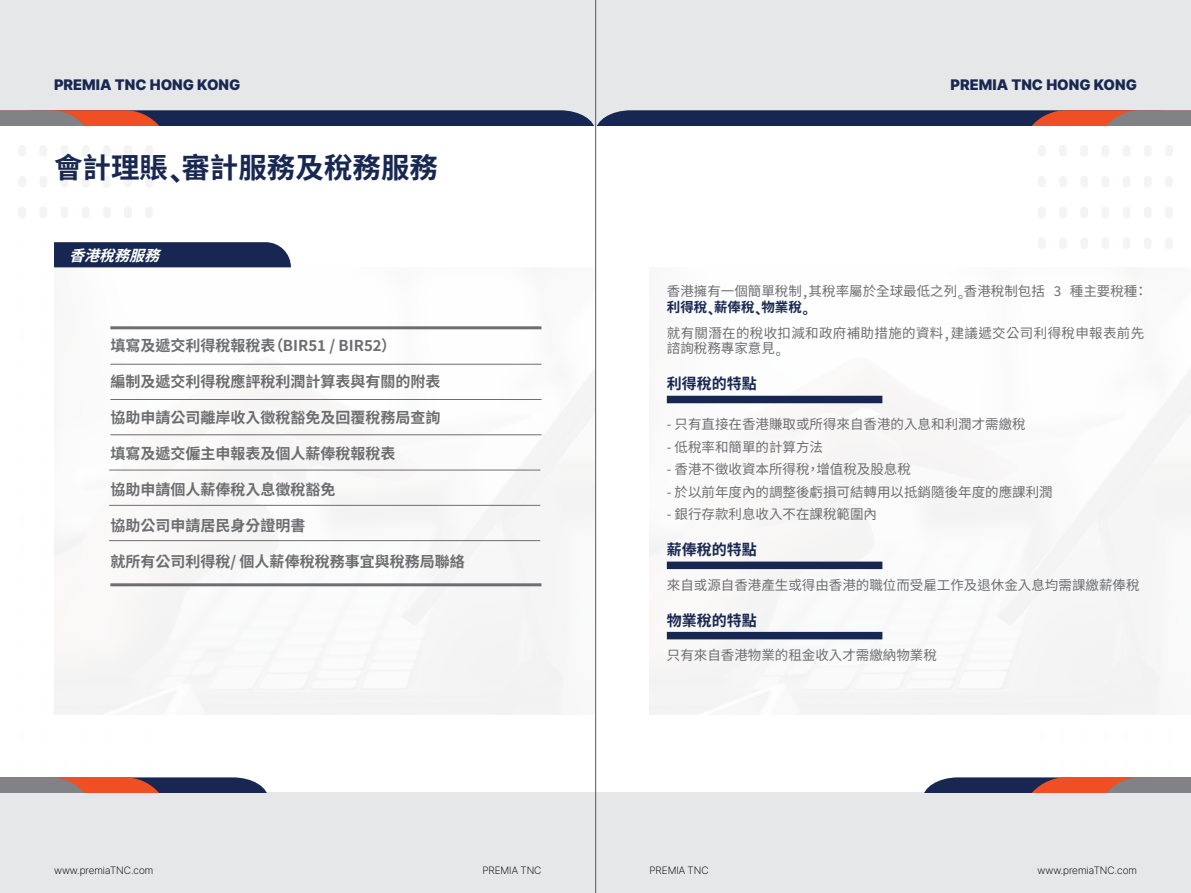
<style>
.page{position:relative;width:1191px;height:893px;background:#fff}
.page>*{position:absolute;margin:0;border:0;box-sizing:border-box;transform-origin:0 0}
.t1{font:700 28.5px "Source Han Sans TW";color:#192851}
.t2{font:700 15px "Source Han Sans TW";color:#6d6e71}
.t3{font:900 15px "Pretendard";color:#192851}
.t4{font:700 15px "Source Han Sans TW";color:#172751}
.t5{font:italic 700 15px "Source Han Sans TW";color:#fff}
.t6{font:13.5px "Source Han Sans TW";color:#6d6e71}
.t7{font:13.5px/15px "Source Han Sans TW";letter-spacing:.025em;color:#6d6e71}
.t8{font:700 13.5px "Source Han Sans TW";color:#172751}
.t9{font:200 10.5px "Pretendard";color:#000}
.s1{color:#172751}
</style>
<div class="page">
<div style="left:0;top:0;width:1191px;height:125px;background:#e6e7e8"></div>
<div style="left:0;top:792px;width:1191px;height:101px;background:#e6e7e8"></div>
<div style="left:18px;top:145px;width:8px;height:12px;background:#f3f4f4;border-radius:4px"></div>
<div style="left:60px;top:145px;width:8px;height:12px;background:#f3f4f4;border-radius:4px"></div>
<div style="left:39px;top:145px;width:8px;height:12px;background:#f3f4f4;border-radius:4px"></div>
<div style="left:82px;top:145px;width:8px;height:12px;background:#f3f4f4;border-radius:4px"></div>
<div style="left:103px;top:145px;width:8px;height:12px;background:#f3f4f4;border-radius:4px"></div>
<div style="left:124px;top:145px;width:8px;height:12px;background:#f3f4f4;border-radius:4px"></div>
<div style="left:145px;top:145px;width:8px;height:12px;background:#f3f4f4;border-radius:4px"></div>
<div style="left:18px;top:176px;width:8px;height:12px;background:#f3f4f4;border-radius:4px"></div>
<div style="left:60px;top:176px;width:8px;height:12px;background:#f3f4f4;border-radius:4px"></div>
<div style="left:39px;top:176px;width:8px;height:12px;background:#f3f4f4;border-radius:4px"></div>
<div style="left:82px;top:176px;width:8px;height:12px;background:#f3f4f4;border-radius:4px"></div>
<div style="left:103px;top:176px;width:8px;height:12px;background:#f3f4f4;border-radius:4px"></div>
<div style="left:124px;top:176px;width:8px;height:12px;background:#f3f4f4;border-radius:4px"></div>
<div style="left:145px;top:176px;width:8px;height:12px;background:#f3f4f4;border-radius:4px"></div>
<div style="left:18px;top:207px;width:8px;height:11px;background:#f3f4f4;border-radius:4px"></div>
<div style="left:60px;top:207px;width:8px;height:11px;background:#f3f4f4;border-radius:4px"></div>
<div style="left:39px;top:207px;width:8px;height:11px;background:#f3f4f4;border-radius:4px"></div>
<div style="left:82px;top:207px;width:8px;height:11px;background:#f3f4f4;border-radius:4px"></div>
<div style="left:103px;top:207px;width:8px;height:11px;background:#f3f4f4;border-radius:4px"></div>
<div style="left:124px;top:207px;width:8px;height:11px;background:#f3f4f4;border-radius:4px"></div>
<div style="left:145px;top:207px;width:8px;height:11px;background:#f3f4f4;border-radius:4px"></div>
<div style="left:1037px;top:145px;width:8px;height:12px;background:#f3f4f4;border-radius:4px"></div>
<div style="left:1080px;top:145px;width:8px;height:12px;background:#f3f4f4;border-radius:4px"></div>
<div style="left:1059px;top:145px;width:8px;height:12px;background:#f3f4f4;border-radius:4px"></div>
<div style="left:1101px;top:145px;width:8px;height:12px;background:#f3f4f4;border-radius:4px"></div>
<div style="left:1122px;top:145px;width:8px;height:12px;background:#f3f4f4;border-radius:4px"></div>
<div style="left:1143px;top:145px;width:8px;height:12px;background:#f3f4f4;border-radius:4px"></div>
<div style="left:1165px;top:145px;width:7px;height:12px;background:#f3f4f4;border-radius:4px"></div>
<div style="left:1037px;top:237px;width:8px;height:12px;background:#f3f4f4;border-radius:4px"></div>
<div style="left:1080px;top:237px;width:8px;height:12px;background:#f3f4f4;border-radius:4px"></div>
<div style="left:1059px;top:237px;width:8px;height:12px;background:#f3f4f4;border-radius:4px"></div>
<div style="left:1101px;top:237px;width:8px;height:12px;background:#f3f4f4;border-radius:4px"></div>
<div style="left:1122px;top:237px;width:8px;height:12px;background:#f3f4f4;border-radius:4px"></div>
<div style="left:1143px;top:237px;width:8px;height:12px;background:#f3f4f4;border-radius:4px"></div>
<div style="left:1165px;top:237px;width:7px;height:12px;background:#f3f4f4;border-radius:4px"></div>
<div style="left:1037px;top:176px;width:8px;height:12px;background:#f3f4f4;border-radius:4px"></div>
<div style="left:1080px;top:176px;width:8px;height:12px;background:#f3f4f4;border-radius:4px"></div>
<div style="left:1059px;top:176px;width:8px;height:12px;background:#f3f4f4;border-radius:4px"></div>
<div style="left:1101px;top:176px;width:8px;height:12px;background:#f3f4f4;border-radius:4px"></div>
<div style="left:1122px;top:176px;width:8px;height:12px;background:#f3f4f4;border-radius:4px"></div>
<div style="left:1143px;top:176px;width:8px;height:12px;background:#f3f4f4;border-radius:4px"></div>
<div style="left:1165px;top:176px;width:7px;height:12px;background:#f3f4f4;border-radius:4px"></div>
<div style="left:1037px;top:207px;width:8px;height:11px;background:#f3f4f4;border-radius:4px"></div>
<div style="left:1080px;top:207px;width:8px;height:11px;background:#f3f4f4;border-radius:4px"></div>
<div style="left:1059px;top:207px;width:8px;height:11px;background:#f3f4f4;border-radius:4px"></div>
<div style="left:1101px;top:207px;width:8px;height:11px;background:#f3f4f4;border-radius:4px"></div>
<div style="left:1122px;top:207px;width:8px;height:11px;background:#f3f4f4;border-radius:4px"></div>
<div style="left:1143px;top:207px;width:8px;height:11px;background:#f3f4f4;border-radius:4px"></div>
<div style="left:1165px;top:207px;width:7px;height:11px;background:#f3f4f4;border-radius:4px"></div>
<svg style="left:0;top:110px;width:1191px;height:15px;background:#453d56"></svg>
<svg style="left:924px;top:777px;width:267px;height:15px;background:#7b555b"></svg>
<svg style="left:0;top:777px;width:267px;height:15px;background:#7b555b"></svg>
<div style="left:54px;top:242px;width:237px;height:25px;background:#172751"></div>
<hr style="left:110px;top:364px;width:431px;height:1px;background:#6d6e71">
<hr style="left:110px;top:399px;width:431px;height:1px;background:#6d6e71">
<hr style="left:110px;top:434px;width:431px;height:1px;background:#6d6e71">
<hr style="left:109px;top:470px;width:431px;height:1px;background:#6d6e71">
<hr style="left:109px;top:505px;width:431px;height:1px;background:#6d6e71">
<hr style="left:109px;top:540px;width:431px;height:1px;background:#6d6e71">
<hr style="left:110px;top:326px;width:431px;height:3px;background:#6d6e71">
<hr style="left:110px;top:583px;width:431px;height:3px;background:#6d6e71">
<div style="left:667px;top:396px;width:215px;height:7px;background:#172751"></div>
<div style="left:667px;top:562px;width:215px;height:7px;background:#172751"></div>
<div style="left:667px;top:632px;width:215px;height:7px;background:#172751"></div>
<hr style="left:595px;top:0;width:1px;height:893px;background:#58595b">
<p class="t3" style="left:54px;top:74px;width:188px">PREMIA TNC HONG KONG</p>
<p class="t3" style="left:950px;top:74px;width:188px">PREMIA TNC HONG KONG</p>
<h1 class="t1" style="left:54px;top:152px;width:385px">會計理賬<span class="s1">、</span>審計服務及稅務服務</h1>
<p class="t5" style="left:69px;top:247px;width:103px">香港稅務服務</p>
<p class="t2" style="left:110px;top:337px;width:287px">填寫及遞交利得稅報稅表（BIR51 / BIR52）</p>
<p class="t2" style="left:110px;top:373px;width:331px">編制及遞交利得稅應評稅利潤計算表與有關的附表</p>
<p class="t2" style="left:110px;top:409px;width:331px">協助申請公司離岸收入徵稅豁免及回覆稅務局查詢</p>
<p class="t2" style="left:110px;top:445px;width:286px">填寫及遞交僱主申報表及個人薪俸稅報稅表</p>
<p class="t2" style="left:110px;top:481px;width:226px">協助申請個人薪俸稅入息徵稅豁免</p>
<p class="t2" style="left:110px;top:517px;width:196px">協助公司申請居民身分證明書</p>
<p class="t2" style="left:110px;top:553px;width:356px">就所有公司利得稅/ 個人薪俸稅稅務事宜與稅務局聯絡</p>
<p class="t6" style="left:667px;top:284px;width:482px">香港擁有一個簡單稅制，其稅率屬於全球最低之列。香港稅制包括 3 種主要稅種：</p>
<p class="t8" style="left:667px;top:300px;width:147px">利得稅、薪俸稅、物業稅。</p>
<p class="t7" style="left:667px;top:325px;width:479px">就有關潛在的稅收扣減和政府補助措施的資料，建議遞交公司利得稅申報表前先諮詢稅務專家意見。</p>
<p class="t4" style="left:667px;top:375px;width:91px">利得稅的特點</p>
<p class="t6" style="left:667px;top:416px;width:360px">- 只有直接在香港賺取或所得來自香港的入息和利潤才需繳稅</p>
<p class="t6" style="left:667px;top:439px;width:158px">- 低稅率和簡單的計算方法</p>
<p class="t6" style="left:667px;top:461px;width:245px">- 香港不徵收資本所得稅，增值稅及股息稅</p>
<p class="t6" style="left:667px;top:484px;width:387px">- 於以前年度內的調整後虧損可結轉用以抵銷隨後年度的應課利潤</p>
<p class="t6" style="left:667px;top:507px;width:212px">- 銀行存款利息收入不在課稅範圍內</p>
<p class="t4" style="left:667px;top:541px;width:91px">薪俸稅的特點</p>
<p class="t6" style="left:667px;top:577px;width:474px">來自或源自香港產生或得由香港的職位而受雇工作及退休金入息均需課繳薪俸稅</p>
<p class="t4" style="left:667px;top:612px;width:91px">物業稅的特點</p>
<p class="t6" style="left:667px;top:647px;width:271px">只有來自香港物業的租金收入才需繳納物業稅</p>
<p class="t9" style="left:54px;top:863px;width:101px">www.premiaTNC.com</p>
<p class="t9" style="left:482px;top:863px;width:61px">PREMIA TNC</p>
<p class="t9" style="left:649px;top:863px;width:61px">PREMIA TNC</p>
<p class="t9" style="left:1037px;top:863px;width:101px">www.premiaTNC.com</p>
</div>
